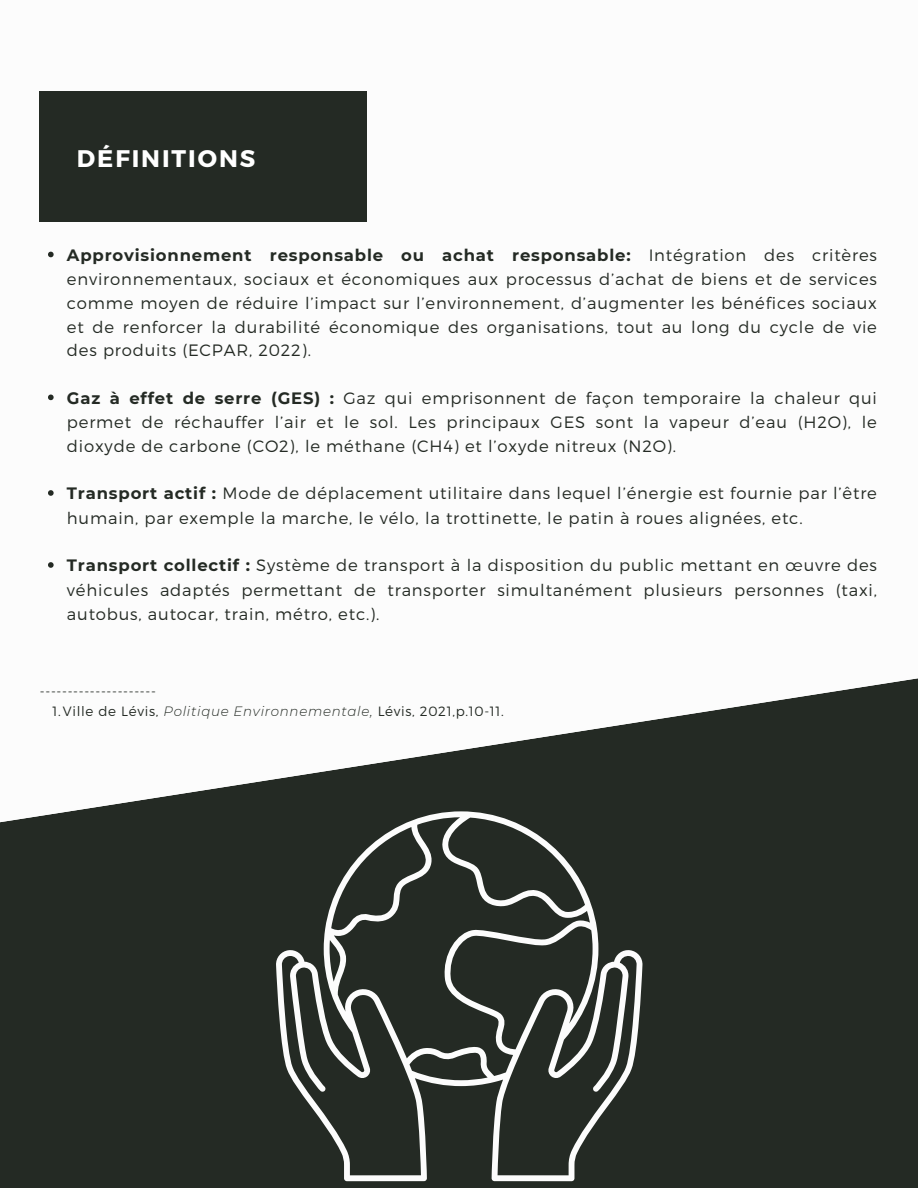
<style>
.page{position:relative;width:918px;height:1188px;background:#fff}
.page>*{position:absolute;margin:0;border:0;box-sizing:border-box;transform-origin:0 0}
.t1{font:700 24px "Montserrat";letter-spacing:.08em;color:#fff}
.t2{font:300 16.5px/23.9px "Montserrat";letter-spacing:.05em;color:#242a24;text-align:justify}
.t3{font:300 13.5px "Montserrat";letter-spacing:.05em;color:#242a24}
.s1{font-weight:700}
.s2{font-style:italic}
</style>
<div class="page">
<div style="left:39px;top:92px;width:327px;height:129px;background:#242a24"></div>
<svg style="left:0;top:678px;width:918px;height:510px;fill:#242a24"></svg>
<svg style="left:276px;top:811px;width:367px;height:370px;background:#434843"></svg>
<svg style="left:48px;top:252px;width:6px;height:5px"></svg>
<svg style="left:48px;top:395px;width:6px;height:5px"></svg>
<svg style="left:48px;top:490px;width:6px;height:6px"></svg>
<svg style="left:48px;top:562px;width:6px;height:6px"></svg>
<p class="t1" style="left:77px;top:143px;width:180px">DÉFINITIONS</p>
<p class="t2" style="left:67px;top:242px;width:812px"><span class="s1">Approvisionnement responsable ou achat responsable:</span> Intégration des critères environnementaux, sociaux et économiques aux processus d’achat de biens et de services comme moyen de réduire l’impact sur l’environnement, d’augmenter les bénéfices sociaux et de renforcer la durabilité économique des organisations, tout au long du cycle de vie des produits (ECPAR, 2022).</p>
<h1 class="t2" style="left:67px;top:385px;width:812px"><span class="s1">Gaz à effet de serre (GES) :</span> Gaz qui emprisonnent de façon temporaire la chaleur qui permet de réchauffer l’air et le sol. Les principaux GES sont la vapeur d’eau (H2O), le dioxyde de carbone (CO2), le méthane (CH4) et l’oxyde nitreux (N2O).</h1>
<p class="t2" style="left:67px;top:480px;width:812px;line-height:24.8px"><span class="s1">Transport actif :</span> Mode de déplacement utilitaire dans lequel l’énergie est fournie par l’être humain, par exemple la marche, le vélo, la trottinette, le patin à roues alignées, etc.</p>
<p class="t2" style="left:67px;top:552px;width:812px"><span class="s1">Transport collectif :</span> Système de transport à la disposition du public mettant en œuvre des véhicules adaptés permettant de transporter simultanément plusieurs personnes (taxi, autobus, autocar, train, métro, etc.).</p>
<p class="t3" style="left:40px;top:683px;width:117px">---------------------</p>
<p class="t3" style="left:52px;top:702px;width:453px">1.Ville de Lévis, <span class="s2">Politique Environnementale,</span> Lévis, 2021,p.10-11.</p>
</div>
